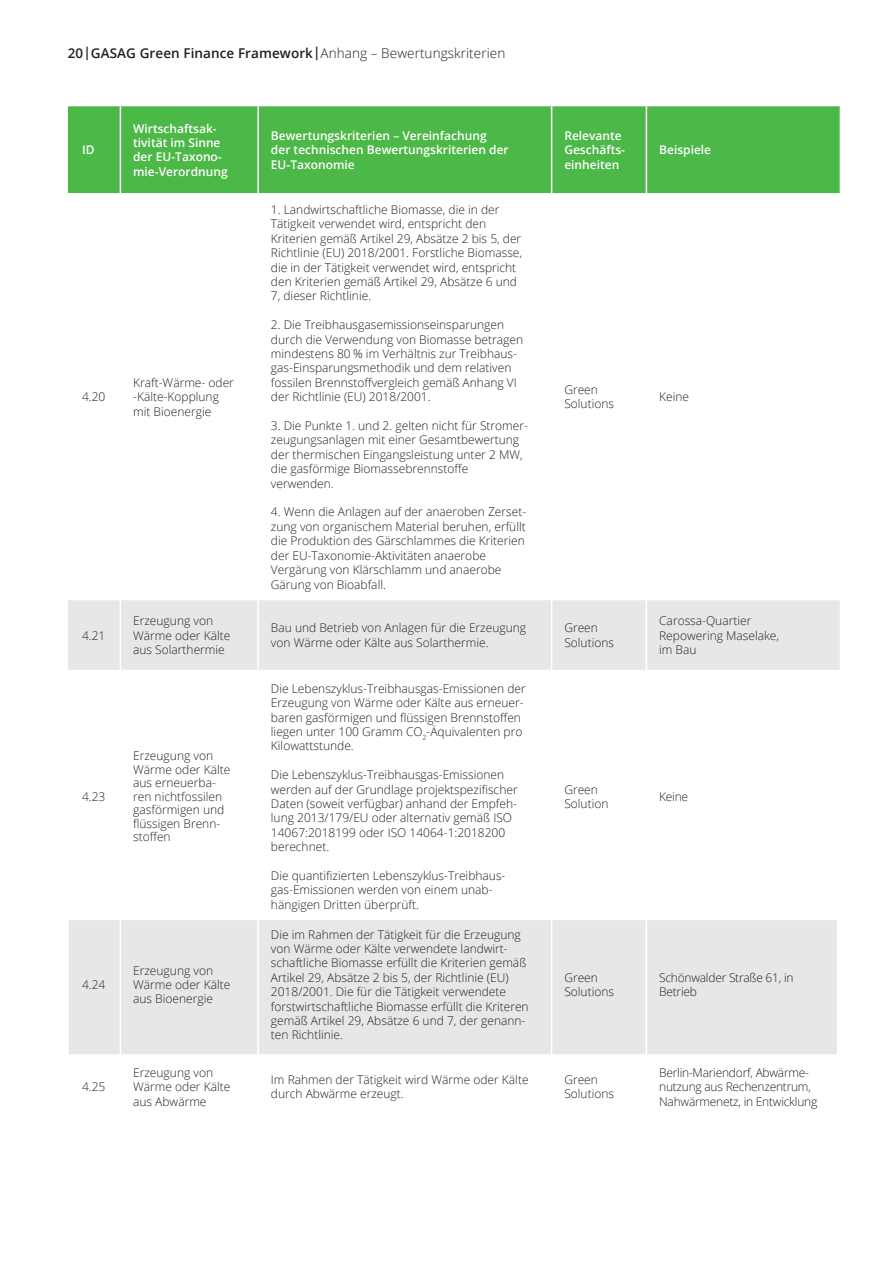
<style>
.page{position:relative;width:893px;height:1263px;background:#fff}
.page>*{position:absolute;margin:0;border:0;box-sizing:border-box;transform-origin:0 0}
.t1{font:600 13.5px "Open Sans";letter-spacing:.005em;color:#231f20}
.t2{font:300 12px/14.4px "Open Sans";color:#231f20}
.t3{font:600 12px/14.4px "Open Sans";color:#fff}
.t4{font:300 12px/14.4px "Open Sans";letter-spacing:-.02em;color:#231f20}
.s1{font-weight:300}
</style>
<div class="page">
<div style="left:67px;top:918px;width:771px;height:138px;background:#e6e7e9;border:2px solid #fff"></div>
<div style="left:68px;top:106px;width:772px;height:87px;background:#4cb848"></div>
<div style="left:68px;top:600px;width:772px;height:70px;background:#e6e7e9"></div>
<hr style="left:120px;top:106px;width:1px;height:87px;background:#fff">
<hr style="left:257px;top:106px;width:2px;height:87px;background:#fff">
<hr style="left:551px;top:106px;width:1px;height:87px;background:#fff">
<hr style="left:646px;top:106px;width:1px;height:87px;background:#fff">
<hr style="left:120px;top:600px;width:1px;height:70px;background:#fff">
<hr style="left:257px;top:600px;width:2px;height:70px;background:#fff">
<hr style="left:551px;top:600px;width:1px;height:70px;background:#fff">
<hr style="left:646px;top:600px;width:1px;height:70px;background:#fff">
<hr style="left:120px;top:670px;width:1px;height:253px;background:#fff">
<hr style="left:257px;top:670px;width:2px;height:253px;background:#fff">
<hr style="left:551px;top:670px;width:1px;height:253px;background:#fff">
<hr style="left:646px;top:670px;width:1px;height:253px;background:#fff">
<hr style="left:120px;top:923px;width:1px;height:123px;background:#fff">
<hr style="left:257px;top:923px;width:2px;height:123px;background:#fff">
<hr style="left:551px;top:923px;width:1px;height:123px;background:#fff">
<hr style="left:646px;top:923px;width:1px;height:123px;background:#fff">
<hr style="left:120px;top:1046px;width:1px;height:81px;background:#fff">
<hr style="left:257px;top:1046px;width:2px;height:81px;background:#fff">
<hr style="left:551px;top:1046px;width:1px;height:81px;background:#fff">
<hr style="left:646px;top:1046px;width:1px;height:81px;background:#fff">
<p class="t1" style="left:68px;top:44px;width:439px">20|GASAG Green Finance Framework|<span class="s1">Anhang – Bewertungskriterien</span></p>
<p class="t3" style="left:82px;top:142px;width:14px">ID</p>
<p class="t3" style="left:133px;top:121px;width:96px">Wirtschaftsak&shy;tivität im Sinne der EU-Taxono&shy;mie-Verordnung</p>
<p class="t3" style="left:271px;top:128px;width:239px">Bewertungskriterien – Vereinfachung der technischen Bewertungskriterien der<br>EU-Taxonomie</p>
<p class="t3" style="left:564px;top:128px;width:62px">Relevante<br>Geschäfts&shy;einheiten</p>
<p class="t3" style="left:659px;top:142px;width:54px">Beispiele</p>
<p class="t2" style="left:82px;top:389px;width:25px">4.20</p>
<p class="t2" style="left:82px;top:628px;width:25px">4.21</p>
<p class="t2" style="left:82px;top:789px;width:25px">4.23</p>
<p class="t2" style="left:82px;top:977px;width:25px">4.24</p>
<p class="t2" style="left:82px;top:1079px;width:25px">4.25</p>
<p class="t2" style="left:133px;top:375px;width:102px">Kraft-Wärme- oder</p>
<p class="t2" style="left:133px;top:389px;width:87px">-Kälte-Kopplung mit Bioenergie</p>
<p class="t2" style="left:271px;top:202px;width:230px">1. Landwirtschaftliche Biomasse, die in der</p>
<p class="t2" style="left:271px;top:217px;width:253px">Tätigkeit verwendet wird, entspricht den Kriterien gemäß Artikel 29, Absätze 2 bis 5, der Richtlinie (EU) 2018/2001. Forstliche Biomasse, die in der Tätigkeit verwendet wird, entspricht den Kriterien gemäß Artikel 29, Absätze 6 und</p>
<p class="t2" style="left:271px;top:289px;width:102px">7, dieser Richtlinie.</p>
<p class="t2" style="left:271px;top:317px;width:254px">2. Die Treibhausgasemissionseinsparungen durch die Verwendung von Biomasse betragen mindestens 80 % im Verhältnis zur Treibhaus&shy;gas-Einsparungsmethodik und dem relativen fossilen Brennstoffvergleich gemäß Anhang VI der Richtlinie (EU) 2018/2001.</p>
<p class="t2" style="left:271px;top:418px;width:258px">3. Die Punkte 1. und 2. gelten nicht für Stromer&shy;zeugungsanlagen mit einer Gesamtbewertung der thermischen Eingangsleistung unter 2 MW, die gasförmige Biomassebrennstoffe</p>
<p class="t2" style="left:271px;top:476px;width:64px">verwenden.</p>
<p class="t2" style="left:271px;top:505px;width:257px;text-align:justify">4. Wenn die Anlagen auf der anaeroben Zerset&shy;zung von organischem Material beruhen, erfüllt die Produktion des Gärschlammes die Kriterien der EU-Taxonomie-Aktivitäten anaerobe</p>
<p class="t2" style="left:271px;top:562px;width:232px">Vergärung von Klärschlamm und anaerobe<br>Gärung von Bioabfall.</p>
<p class="t2" style="left:564px;top:382px;width:51px">Green<br>Solutions</p>
<p class="t2" style="left:659px;top:389px;width:31px">Keine</p>
<p class="t2" style="left:133px;top:613px;width:99px">Erzeugung von<br>Wärme oder Kälte aus Solarthermie</p>
<p class="t2" style="left:271px;top:620px;width:257px">Bau und Betrieb von Anlagen für die Erzeugung von Wärme oder Kälte aus Solarthermie.</p>
<p class="t2" style="left:564px;top:620px;width:51px">Green<br>Solutions</p>
<p class="t2" style="left:659px;top:613px;width:94px">Carossa-Quartier</p>
<p class="t2" style="left:659px;top:628px;width:121px">Repowering Maselake,</p>
<p class="t2" style="left:659px;top:642px;width:39px">im Bau</p>
<p class="t2" style="left:133px;top:749px;width:99px;line-height:13.5px">Erzeugung von<br>Wärme oder Kälte aus erneuerba&shy;ren nichtfossilen gasförmigen und flüssigen Brenn&shy;stoffen</p>
<p class="t2" style="left:133px;top:963px;width:99px">Erzeugung von<br>Wärme oder Kälte aus Bioenergie</p>
<p class="t2" style="left:271px;top:681px;width:256px">Die Lebenszyklus-Treibhausgas-Emissionen der Erzeugung von Wärme oder Kälte aus erneuer&shy;baren gasförmigen und flüssigen Brennstoffen liegen unter 100 Gramm CO<sub>2</sub>-Äquivalenten pro Kilowattstunde.</p>
<p class="t2" style="left:271px;top:767px;width:248px">Die Lebenszyklus-Treibhausgas-Emissionen werden auf der Grundlage projektspezifischer Daten (soweit verfügbar) anhand der Empfeh&shy;lung 2013/179/EU oder alternativ gemäß ISO 14067:2018199 oder ISO 14064-1:2018200 berechnet.</p>
<p class="t2" style="left:271px;top:868px;width:236px">Die quantifizierten Lebenszyklus-Treibhaus&shy;gas-Emissionen werden von einem unab&shy;hängigen Dritten überprüft.</p>
<p class="t2" style="left:271px;top:927px;width:259px">Die im Rahmen der Tätigkeit für die Erzeugung von Wärme oder Kälte verwendete landwirt&shy;schaftliche Biomasse erfüllt die Kriterien gemäß Artikel 29, Absätze 2 bis 5, der Richtlinie (EU)<br>2018/2001. Die für die Tätigkeit verwendete forstwirtschaftliche Biomasse erfüllt die Kriteren gemäß Artikel 29, Absätze 6 und 7, der genann&shy;ten Richtlinie.</p>
<p class="t2" style="left:564px;top:782px;width:46px">Green<br>Solution</p>
<p class="t2" style="left:659px;top:789px;width:30px">Keine</p>
<p class="t2" style="left:564px;top:970px;width:51px">Green<br>Solutions</p>
<p class="t4" style="left:659px;top:970px;width:136px">Schönwalder Straße 61, in<br>Betrieb</p>
<p class="t2" style="left:133px;top:1065px;width:99px">Erzeugung von<br>Wärme oder Kälte aus Abwärme</p>
<p class="t2" style="left:271px;top:1072px;width:259px">Im Rahmen der Tätigkeit wird Wärme oder Kälte durch Abwärme erzeugt.</p>
<p class="t2" style="left:564px;top:1072px;width:51px">Green<br>Solutions</p>
<p class="t4" style="left:659px;top:1065px;width:160px">Berlin-Mariendorf, Abwärme&shy;nutzung aus Rechenzentrum,<br>Nahwärmenetz, in Entwicklung</p>
</div>
